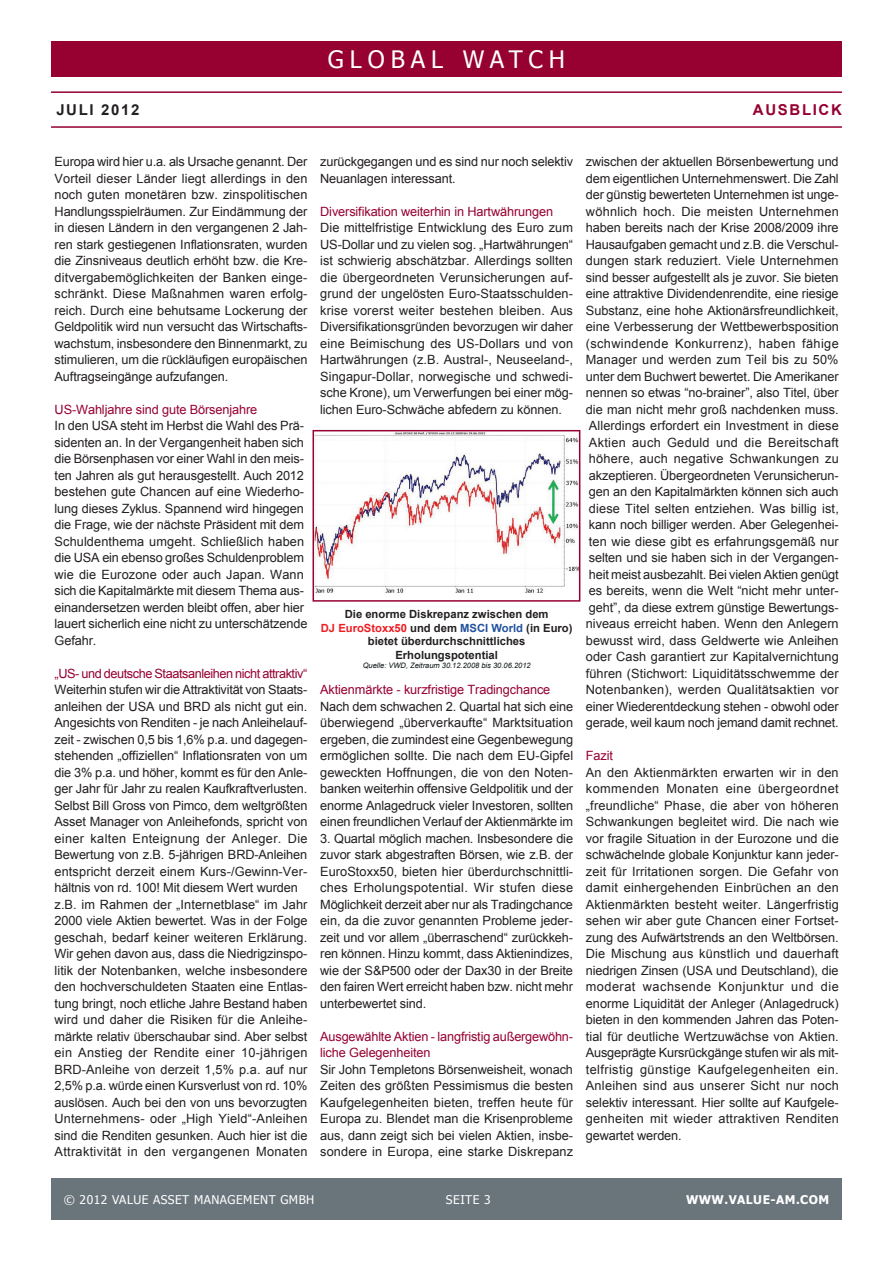
<style>
.page{position:relative;width:893px;height:1263px;background:#fff}
.page>*{position:absolute;margin:0;border:0;box-sizing:border-box;transform-origin:0 0}
.t1{font:24px "Tahoma";letter-spacing:.25em;color:#fff}
.t2{font:700 15px "Arial";letter-spacing:.11em;color:#231f20}
.t3{font:700 15px "Arial";letter-spacing:.11em;color:#960131}
.t4{font:12.75px/16.5px "Arial";letter-spacing:-.01em;color:#231f20;text-align:justify}
.t5{font:12.75px/16.5px "Arial";letter-spacing:-.01em;color:#960131}
.t6{font:12.75px "Arial";letter-spacing:-.035em;color:#960131}
.t7{font:12px "Tahoma";letter-spacing:.04em;color:#fff}
.t8{font:700 12px "Tahoma";letter-spacing:.04em;color:#fff}
.t9{font:700 11.25px/13.5px "Arial";color:#231f20;text-align:center}
.t10{font:italic 7.5px "Arial";color:#0d1416}
.s1{color:#ee1d23}
.s2{color:#22529e}
</style>
<div class="page">
<div style="left:51px;top:41px;width:791px;height:36px;background:#960131"></div>
<hr style="left:51px;top:91px;width:791px;height:2px;background:#960131">
<hr style="left:51px;top:126px;width:791px;height:2px;background:#960131">
<div style="left:51px;top:1178px;width:791px;height:42px;background:#6a747b"></div>
<img style="left:316px;top:433px;width:261px;height:160px">
<div style="left:313px;top:430px;width:267px;height:172px;border:2px solid #960131"></div>
<h1 class="t1" style="left:328px;top:43px;width:239px">GLOBAL WAT CH</h1>
<p class="t2" style="left:56px;top:100px;width:85px">Juli 2012</p>
<p class="t3" style="left:753px;top:100px;width:91px">ausblick</p>
<p class="t4" style="left:55px;top:154px;width:254px">Europa wird hier u.a. als Ursache genannt. Der Vorteil dieser Länder liegt allerdings in den noch guten monetären bzw. zinspolitischen Handlungsspielräumen. Zur Eindämmung der in diesen Ländern in den vergangenen 2 Jah&shy;ren stark gestiegenen Inflationsraten, wurden die Zinsniveaus deutlich erhöht bzw. die Kre&shy;ditvergabemöglichkeiten der Banken einge&shy;schränkt. Diese Maßnahmen waren erfolg&shy;reich. Durch eine behutsame Lockerung der Geldpolitik wird nun versucht das Wirtschafts&shy;wachstum, insbesondere den Binnenmarkt, zu stimulieren, um die rückläufigen europäischen Auftragseingänge aufzufangen.</p>
<p class="t5" style="left:55px;top:401px;width:204px">US-Wahljahre sind gute Börsenjahre</p>
<p class="t4" style="left:55px;top:418px;width:254px;text-align:left">In den USA steht im Herbst die Wahl des Prä&shy;sidenten an. In der Vergangenheit haben sich die Börsenphasen vor einer Wahl in den meis&shy;ten Jahren als gut herausgestellt. Auch 2012 bestehen gute Chancen auf eine Wiederho&shy;lung dieses Zyklus. Spannend wird hingegen die Frage, wie der nächste Präsident mit dem Schuldenthema umgeht. Schließlich haben die USA ein ebenso großes Schuldenproblem wie die Eurozone oder auch Japan. Wann sich die Kapitalmärkte mit diesem Thema aus&shy;einandersetzen werden bleibt offen, aber hier lauert sicherlich eine nicht zu unterschätzende Gefahr.</p>
<p class="t6" style="left:55px;top:665px;width:254px">„US- und deutsche Staatsanleihen nicht attraktiv“</p>
<p class="t4" style="left:55px;top:682px;width:254px;text-align:left">Weiterhin stufen wir die Attraktivität von Staats&shy;anleihen der USA und BRD als nicht gut ein.<br>Angesichts von Renditen - je nach Anleihelauf&shy;zeit - zwischen 0,5 bis 1,6% p.a. und dagegen&shy;stehenden „offiziellen“ Inflationsraten von um die 3% p.a. und höher, kommt es für den Anle&shy;ger Jahr für Jahr zu realen Kaufkraftverlusten.<br>Selbst Bill Gross von Pimco, dem weltgrößten Asset Manager von Anleihefonds, spricht von einer kalten Enteignung der Anleger. Die Bewertung von z.B. 5-jährigen BRD-Anleihen entspricht derzeit einem Kurs-/Gewinn-Ver&shy;hältnis von rd. 100! Mit diesem Wert wurden z.B. im Rahmen der „Internetblase“ im Jahr 2000 viele Aktien bewertet. Was in der Folge geschah, bedarf keiner weiteren Erklärung.<br>Wir gehen davon aus, dass die Niedrigzinspo&shy;litik der Notenbanken, welche insbesondere den hochverschuldeten Staaten eine Entlas&shy;tung bringt, noch etliche Jahre Bestand haben wird und daher die Risiken für die Anleihe&shy;märkte relativ überschaubar sind. Aber selbst ein Anstieg der Rendite einer 10-jährigen BRD-Anleihe von derzeit 1,5% p.a. auf nur 2,5% p.a. würde einen Kursverlust von rd. 10% auslösen. Auch bei den von uns bevorzugten Unternehmens- oder „High Yield“-Anleihen sind die Renditen gesunken. Auch hier ist die Attraktivität in den vergangenen Monaten</p>
<p class="t4" style="left:320px;top:153px;width:254px">zurückgegangen und es sind nur noch selektiv<br>Neuanlagen interessant.</p>
<p class="t5" style="left:320px;top:203px;width:234px">Diversifikation weiterhin in Hartwährungen</p>
<p class="t4" style="left:320px;top:219px;width:254px">Die mittelfristige Entwicklung des Euro zum US-Dollar und zu vielen sog. „Hartwährungen“ ist schwierig abschätzbar. Allerdings sollten die übergeordneten Verunsicherungen auf&shy;grund der ungelösten Euro-Staatsschulden&shy;krise vorerst weiter bestehen bleiben. Aus Diversifikationsgründen bevorzugen wir daher eine Beimischung des US-Dollars und von Hartwährungen (z.B. Austral-, Neuseeland-, Singapur-Dollar, norwegische und schwedi&shy;sche Krone), um Verwerfungen bei einer mög&shy;lichen Euro-Schwäche abfedern zu können.</p>
<p class="t9" style="left:321px;top:608px;width:253px">Die enorme Diskrepanz zwischen dem<br><span class="s1">DJ EuroStoxx50</span> und dem <span class="s2">MSCI World</span> (in Euro) bietet überdurchschnittliches Erholungspotential</p>
<p class="t10" style="left:363px;top:660px;width:169px">Quelle: VWD, Zeitraum 30.12.2008 bis 30.06.2012</p>
<p class="t5" style="left:320px;top:681px;width:232px">Aktienmärkte - kurzfristige Tradingchance</p>
<p class="t4" style="left:320px;top:698px;width:254px">Nach dem schwachen 2. Quartal hat sich eine überwiegend „überverkaufte“ Marktsituation ergeben, die zumindest eine Gegenbewegung ermöglichen sollte. Die nach dem EU-Gipfel geweckten Hoffnungen, die von den Noten&shy;banken weiterhin offensive Geldpolitik und der enorme Anlagedruck vieler Investoren, sollten einen freundlichen Verlauf der Aktienmärkte im</p>
<p class="t4" style="left:320px;top:830px;width:254px">3. Quartal möglich machen. Insbesondere die zuvor stark abgestraften Börsen, wie z.B. der EuroStoxx50, bieten hier überdurchschnittli&shy;ches Erholungspotential. Wir stufen diese Möglichkeit derzeit aber nur als Tradingchance ein, da die zuvor genannten Probleme jeder&shy;zeit und vor allem „überraschend“ zurückkeh&shy;ren können. Hinzu kommt, dass Aktienindizes, wie der S&amp;P500 oder der Dax30 in der Breite den fairen Wert erreicht haben bzw. nicht mehr unterbewertet sind.</p>
<p class="t5" style="left:320px;top:1028px;width:254px">Ausgewählte Aktien - langfristig außergewöhn&shy;liche Gelegenheiten</p>
<p class="t4" style="left:320px;top:1061px;width:254px">Sir John Templetons Börsenweisheit, wonach Zeiten des größten Pessimismus die besten Kaufgelegenheiten bieten, treffen heute für Europa zu. Blendet man die Krisenprobleme aus, dann zeigt sich bei vielen Aktien, insbe&shy;sondere in Europa, eine starke Diskrepanz</p>
<p class="t4" style="left:586px;top:153px;width:254px">zwischen der aktuellen Börsenbewertung und dem eigentlichen Unternehmenswert. Die Zahl der günstig bewerteten Unternehmen ist unge&shy;wöhnlich hoch. Die meisten Unternehmen haben bereits nach der Krise 2008/2009 ihre Hausaufgaben gemacht und z.B. die Verschul&shy;dungen stark reduziert. Viele Unternehmen sind besser aufgestellt als je zuvor. Sie bieten eine attraktive Dividendenrendite, eine riesige Substanz, eine hohe Aktionärsfreundlichkeit, eine Verbesserung der Wettbewerbsposition (schwindende Konkurrenz), haben fähige Manager und werden zum Teil bis zu 50% unter dem Buchwert bewertet. Die Amerikaner nennen so etwas “no-brainer”, also Titel, über die man nicht mehr groß nachdenken muss.<br>Allerdings erfordert ein Investment in diese Aktien auch Geduld und die Bereitschaft höhere, auch negative Schwankungen zu akzeptieren. Ü bergeordneten Verunsicherun&shy;gen an den Kapitalmärkten können sich auch diese Titel selten entziehen. Was billig ist, kann noch billiger werden. Aber Gelegenhei&shy;ten wie diese gibt es erfahrungsgemäß nur selten und sie haben sich in der Vergangen&shy;heit meist ausbezahlt. Bei vielen Aktien genügt es bereits, wenn die Welt “nicht mehr unter&shy;geht”, da diese extrem günstige Bewertungs&shy;niveaus erreicht haben. Wenn den Anlegern bewusst wird, dass Geldwerte wie Anleihen oder Cash garantiert zur Kapitalvernichtung führen (Stichwort: Liquiditätsschwemme der Notenbanken), werden Qualitätsaktien vor einer Wiederentdeckung stehen - obwohl oder gerade, weil kaum noch jemand damit rechnet.</p>
<p class="t5" style="left:586px;top:747px;width:29px">Fazit</p>
<p class="t4" style="left:586px;top:764px;width:254px">An den Aktienmärkten erwarten wir in den kommenden Monaten eine übergeordnet „freundliche“ Phase, die aber von höheren Schwankungen begleitet wird. Die nach wie vor fragile Situation in der Eurozone und die schwächelnde globale Konjunktur kann jeder&shy;zeit für Irritationen sorgen. Die Gefahr von damit einhergehenden Einbrüchen an den Aktienmärkten besteht weiter. Längerfristig sehen wir aber gute Chancen einer Fortset&shy;zung des Aufwärtstrends an den Weltbörsen.<br>Die Mischung aus künstlich und dauerhaft niedrigen Zinsen (USA und Deutschland), die moderat wachsende Konjunktur und die enorme Liquidität der Anleger (Anlagedruck) bieten in den kommenden Jahren das Poten&shy;tial für deutliche Wertzuwächse von Aktien.<br>Ausgeprägte Kursrückgänge stufen wir als mit&shy;telfristig günstige Kaufgelegenheiten ein.<br>Anleihen sind aus unserer Sicht nur noch selektiv interessant. Hier sollte auf Kaufgele&shy;genheiten mit wieder attraktiven Renditen gewartet werden.</p>
<p class="t7" style="left:64px;top:1191px;width:252px">© 2012 VALUE ASSET MANAGEMENT GM BH</p>
<p class="t7" style="left:446px;top:1191px;width:46px">SEITE 3</p>
<p class="t8" style="left:686px;top:1191px;width:145px">WWW.VALUE-AM.COM</p>
<p class="t7" style="left:94px;top:1191px;width:205px">09 IPG INVESTMENT PARTNERS AG</p>
<p class="t8" style="left:690px;top:1191px;width:141px">WWW.IPG-GROUP.DE</p>
</div>
